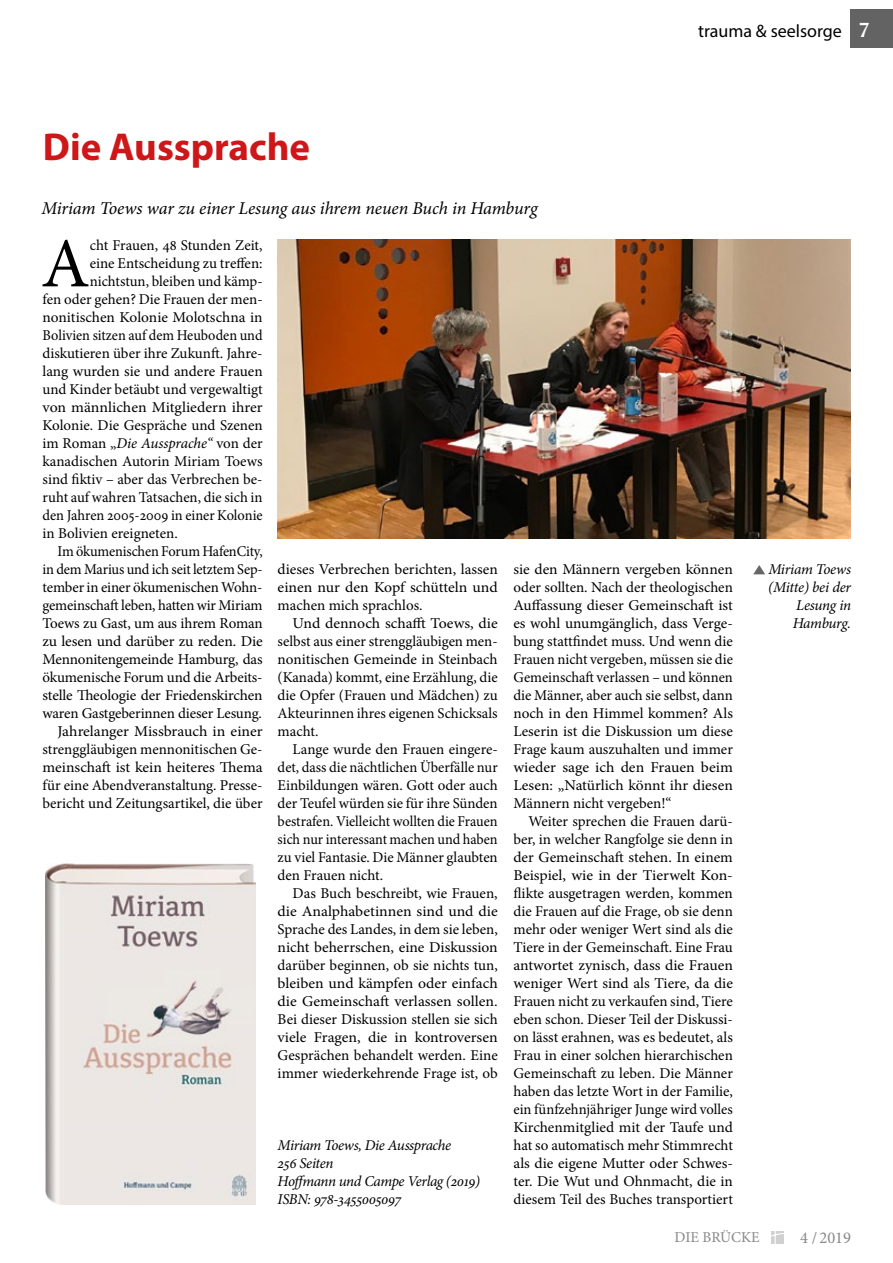
<style>
.page{position:relative;width:893px;height:1263px;background:#fff}
.page>*{position:absolute;margin:0;border:0;box-sizing:border-box;transform-origin:0 0}
.t1{font:70.35px "Minion Pro";color:#000}
.t2{font:700 39px "Myriad Pro";color:#cd1719}
.t3{font:italic 18px "Minion Pro";letter-spacing:-.005em;color:#000}
.t4{font:18px "Myriad Pro";color:#000}
.t5{font:16.5px "Minion Pro";color:#878787}
.t6{font:15px/18px "Minion Pro";letter-spacing:-.005em;color:#000;text-align:justify}
.t7{font:15px/18px "Minion Pro";letter-spacing:-.005em;color:#000;text-align:justify;scale:1.05 1}
.t8{font:italic 15px/18px "Minion Pro";letter-spacing:-.025em;color:#000}
.t9{font:15px "Minion Pro";letter-spacing:-.005em;color:#000;scale:.96 1}
.t10{font:15px "Minion Pro";letter-spacing:-.005em;color:#000;scale:1.04 1}
.t11{font:15px "Minion Pro";letter-spacing:-.005em;color:#000;scale:.95 1}
.t12{font:15px "Minion Pro";color:#878787}
.s1{font-family:"Oklahoma";font-weight:700;font-size:21px;color:#fff}
.s2{font-style:italic}
</style>
<div class="page">
<div style="left:850px;top:10px;width:43px;height:38px;background:#646363"></div>
<svg style="left:771px;top:1231px;width:13px;height:13px"></svg>
<img style="left:278px;top:239px;width:572px;height:299px">
<img style="left:45px;top:864px;width:211px;height:340px">
<svg style="left:753px;top:565px;width:12px;height:9px"></svg>
<h2 class="t2" style="left:43px;top:122px;width:269px">Die Aussprache</h2>
<p class="t3" style="left:41px;top:196px;width:498px">Miriam Toews war zu einer Lesung aus ihrem neuen Buch in Hamburg</p>
<p class="t4" style="left:698px;top:20px;width:174px">trauma &amp; seelsorge <span class="s1">7</span></p>
<h1 class="t1" style="left:41px;top:217px;width:50px">A</h1>
<p class="t6" style="left:90px;top:237px;width:174px">cht Frauen, 48 Stunden Zeit,</p>
<p class="t6" style="left:90px;top:255px;width:174px">eine Entscheidung zu treffen:</p>
<p class="t6" style="left:90px;top:273px;width:174px">nichtstun, bleiben und kämp-</p>
<p class="t6" style="left:43px;top:291px;width:222px">fen oder gehen? Die Frauen der men-</p>
<p class="t6" style="left:43px;top:309px;width:222px">nonitischen Kolonie Molotschna in</p>
<p class="t11" style="left:43px;top:325px;width:233px">Bolivien sitzen auf dem Heuboden und</p>
<p class="t6" style="left:43px;top:345px;width:222px">diskutieren über ihre Zukunft. Jahre-</p>
<p class="t6" style="left:43px;top:363px;width:222px">lang wurden sie und andere Frauen</p>
<p class="t6" style="left:43px;top:381px;width:222px">und Kinder betäubt und vergewaltigt</p>
<p class="t7" style="left:43px;top:399px;width:211px">von männlichen Mitgliedern ihrer</p>
<p class="t6" style="left:43px;top:417px;width:222px">Kolonie. Die Gespräche und Szenen</p>
<p class="t6" style="left:43px;top:435px;width:222px">im Roman „<span class="s2">Die Aussprache“</span> von der</p>
<p class="t6" style="left:43px;top:453px;width:222px">kanadischen Autorin Miriam Toews</p>
<p class="t6" style="left:43px;top:471px;width:222px">sind fiktiv – aber das Verbrechen be-</p>
<p class="t6" style="left:43px;top:489px;width:222px">ruht auf wahren Tatsachen, die sich in</p>
<p class="t9" style="left:43px;top:505px;width:231px">den Jahren 2005-2009 in einer Kolonie</p>
<p class="t6" style="left:43px;top:525px;width:137px">in Bolivien ereigneten.</p>
<p class="t9" style="left:58px;top:541px;width:215px">Im ökumenischen Forum HafenCity,</p>
<p class="t9" style="left:43px;top:559px;width:231px">in dem Marius und ich seit letztem Sep-</p>
<p class="t6" style="left:43px;top:579px;width:222px">tember in einer ökumenischen Wohn-</p>
<p class="t6" style="left:43px;top:597px;width:222px">gemeinschaft leben, hatten wir Miriam</p>
<p class="t6" style="left:43px;top:615px;width:222px">Toews zu Gast, um aus ihrem Roman</p>
<p class="t10" style="left:43px;top:631px;width:213px">zu lesen und darüber zu reden. Die</p>
<p class="t6" style="left:43px;top:651px;width:222px">Mennonitengemeinde Hamburg, das</p>
<p class="t6" style="left:43px;top:669px;width:222px">ökumenische Forum und die Arbeits-</p>
<p class="t6" style="left:43px;top:687px;width:222px">stelle Theologie der Friedenskirchen</p>
<p class="t6" style="left:43px;top:705px;width:221px">waren Gastgeberinnen dieser Lesung.</p>
<p class="t7" style="left:58px;top:723px;width:197px">Jahrelanger Missbrauch in einer</p>
<p class="t6" style="left:43px;top:741px;width:222px">strenggläubigen mennonitischen Ge-</p>
<p class="t10" style="left:43px;top:757px;width:213px">meinschaft ist kein heiteres Thema</p>
<p class="t6" style="left:43px;top:777px;width:222px">für eine Abendveranstaltung. Presse-</p>
<p class="t6" style="left:43px;top:795px;width:222px">bericht und Zeitungsartikel, die über</p>
<p class="t6" style="left:278px;top:561px;width:222px">dieses Verbrechen berichten, lassen einen nur den Kopf schütteln und machen mich sprachlos.</p>
<p class="t7" style="left:278px;top:615px;width:211px;text-indent:15px">Und dennoch schafft Toews, die selbst aus einer strenggläubigen men&shy;nonitischen Gemeinde in Steinbach (Kanada) kommt, eine Erzählung, die die Opfer (Frauen und Mädchen) zu Akteurinnen ihres eigenen Schicksals macht.</p>
<p class="t6" style="left:278px;top:741px;width:222px;text-indent:15px">Lange wurde den Frauen eingere&shy;det, dass die nächtlichen Überfälle nur Einbildungen wären. Gott oder auch der Teufel würden sie für ihre Sünden bestrafen. Vielleicht wollten die Frauen sich nur interessant machen und haben zu viel Fantasie. Die Männer glaubten den Frauen nicht.</p>
<p class="t6" style="left:278px;top:885px;width:222px;text-indent:15px">Das Buch beschreibt, wie Frauen, die Analphabetinnen sind und die Sprache des Landes, in dem sie leben, nicht beherrschen, eine Diskussion darüber beginnen, ob sie nichts tun, bleiben und kämpfen oder einfach die Gemeinschaft verlassen sollen.<br>Bei dieser Diskussion stellen sie sich viele Fragen, die in kontroversen Gesprächen behandelt werden. Eine immer wiederkehrende Frage ist, ob</p>
<p class="t8" style="left:278px;top:1136px;width:204px">Miriam Toews, Die Aussprache<br>256 Seiten<br>Hoffmann und Campe Verlag (2019)<br>ISBN: 978-3455005097</p>
<p class="t6" style="left:513px;top:561px;width:221px">sie den Männern vergeben können oder sollten. Nach der theologischen Auffassung dieser Gemeinschaft ist es wohl unumgänglich, dass Verge&shy;bung stattfindet muss. Und wenn die Frauen nicht vergeben, müssen sie die Gemeinschaft verlassen – und können die Männer, aber auch sie selbst, dann noch in den Himmel kommen? Als Leserin ist die Diskussion um diese Frage kaum auszuhalten und immer wieder sage ich den Frauen beim Lesen: „Natürlich könnt ihr diesen Männern nicht vergeben!“</p>
<p class="t6" style="left:513px;top:813px;width:221px;text-indent:15px">Weiter sprechen die Frauen darü&shy;ber, in welcher Rangfolge sie denn in der Gemeinschaft stehen. In einem Beispiel, wie in der Tierwelt Kon&shy;flikte ausgetragen werden, kommen die Frauen auf die Frage, ob sie denn mehr oder weniger Wert sind als die Tiere in der Gemeinschaft. Eine Frau antwortet zynisch, dass die Frauen weniger Wert sind als Tiere, da die Frauen nicht zu verkaufen sind, Tiere eben schon. Dieser Teil der Diskussi&shy;on lässt erahnen, was es bedeutet, als Frau in einer solchen hierarchischen Gemeinschaft zu leben. Die Männer haben das letzte Wort in der Familie, ein fünfzehnjähriger Junge wird volles Kirchenmitglied mit der Taufe und hat so automatisch mehr Stimmrecht als die eigene Mutter oder Schwes&shy;ter. Die Wut und Ohnmacht, die in diesem Teil des Buches transportiert</p>
<p class="t8" style="left:768px;top:560px;width:84px;text-align:right">Miriam Toews (Mitte) bei der<br>Lesung in<br>Hamburg.</p>
<p class="t12" style="left:675px;top:1227px;width:87px">DIE BRÜCKE</p>
<p class="t5" style="left:800px;top:1226px;width:52px">4 / 2019</p>
</div>
